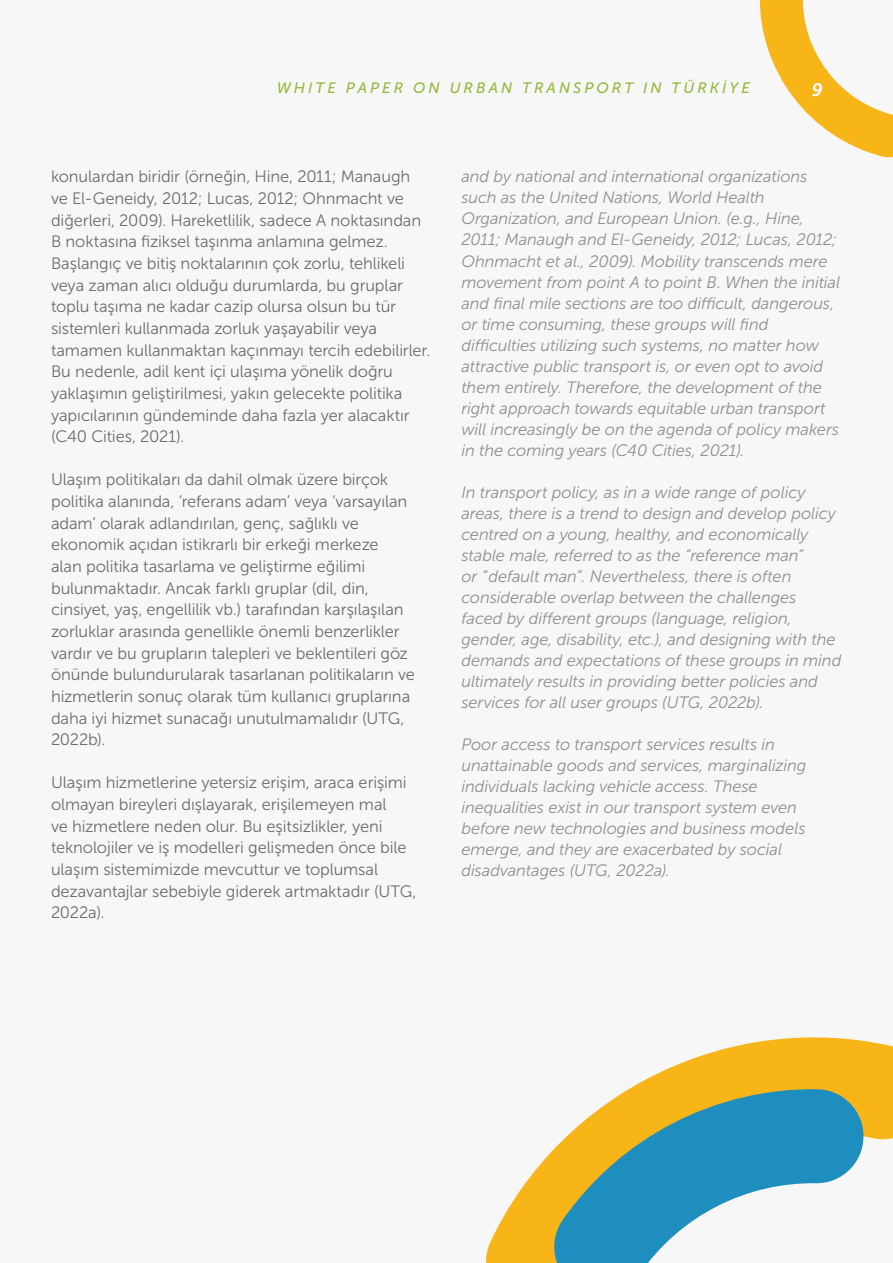
<style>
.page{position:relative;width:893px;height:1263px;background:#f7f7f8}
.page>*{position:absolute;margin:0;border:0;box-sizing:border-box;transform-origin:0 0}
.t1{font:italic 18px "Museo Sans 700";color:#fff}
.t2{font:16.5px/21.6px "Museo Sans 300";letter-spacing:-.005em;color:#6c6d70}
.t3{font:italic 16.5px/21px "Museo Sans 300";letter-spacing:-.01em;color:#6c6d70}
.t4{font:italic 15px "Museo Sans 500";letter-spacing:.2em;color:#93b93d}
</style>
<div class="page">
<svg style="left:759px;top:0;width:134px;height:158px"></svg>
<svg style="left:486px;top:1037px;width:407px;height:226px"></svg>
<svg style="left:548px;top:1088px;width:316px;height:175px;fill:#1e8ebf"></svg>
<p class="t4" style="left:277px;top:80px;width:475px">WHITE PAPER ON URBAN TRANSPORT IN TÜRKİYE</p>
<p class="t1" style="left:812px;top:79px;width:12px">9</p>
<p class="t2" style="left:51px;top:166px;width:381px">konulardan biridir (örneğin, Hine, 2011; Manaugh ve El-Geneidy, 2012; Lucas, 2012; Ohnmacht ve diğerleri, 2009). Hareketlilik, sadece A noktasından B noktasına fiziksel taşınma anlamına gelmez.<br>Başlangıç ve bitiş noktalarının çok zorlu, tehlikeli veya zaman alıcı olduğu durumlarda, bu gruplar toplu taşıma ne kadar cazip olursa olsun bu tür sistemleri kullanmada zorluk yaşayabilir veya tamamen kullanmaktan kaçınmayı tercih edebilirler.<br>Bu nedenle, adil kent içi ulaşıma yönelik doğru yaklaşımın geliştirilmesi, yakın gelecekte politika yapıcılarının gündeminde daha fazla yer alacaktır (C40 Cities, 2021).</p>
<p class="t2" style="left:51px;top:469px;width:365px">Ulaşım politikaları da dahil olmak üzere birçok politika alanında, ‘referans adam’ veya ‘varsayılan adam’ olarak adlandırılan, genç, sağlıklı ve ekonomik açıdan istikrarlı bir erkeği merkeze<br>alan politika tasarlama ve geliştirme eğilimi bulunmaktadır. Ancak farklı gruplar (dil, din, cinsiyet, yaş, engellilik vb.) tarafından karşılaşılan zorluklar arasında genellikle önemli benzerlikler vardır ve bu grupların talepleri ve beklentileri göz önünde bulundurularak tasarlanan politikaların ve hizmetlerin sonuç olarak tüm kullanıcı gruplarına daha iyi hizmet sunacağı unutulmamalıdır (UTG, 2022b).</p>
<p class="t2" style="left:51px;top:772px;width:367px">Ulaşım hizmetlerine yetersiz erişim, araca erişimi olmayan bireyleri dışlayarak, erişilemeyen mal<br>ve hizmetlere neden olur. Bu eşitsizlikler, yeni teknolojiler ve iş modelleri gelişmeden önce bile ulaşım sistemimizde mevcuttur ve toplumsal dezavantajlar sebebiyle giderek artmaktadır (UTG, 2022a).</p>
<p class="t3" style="left:461px;top:166px;width:380px">and by national and international organizations such as the United Nations, World Health Organization, and European Union. (e.g., Hine, 2011; Manaugh and El-Geneidy, 2012; Lucas, 2012; Ohnmacht et al., 2009). Mobility transcends mere movement from point A to point B. When the initial and final mile sections are too difficult, dangerous, or time consuming, these groups will find difficulties utilizing such systems, no matter how attractive public transport is, or even opt to avoid them entirely. Therefore, the development of the right approach towards equitable urban transport will increasingly be on the agenda of policy makers in the coming years (C40 Cities, 2021).</p>
<p class="t3" style="left:461px;top:482px;width:381px">In transport policy, as in a wide range of policy areas, there is a trend to design and develop policy centred on a young, healthy, and economically stable male, referred to as the “reference man”<br>or “default man”. Nevertheless, there is often considerable overlap between the challenges faced by different groups (language, religion, gender, age, disability, etc.), and designing with the demands and expectations of these groups in mind ultimately results in providing better policies and services for all user groups (UTG, 2022b).</p>
<p class="t3" style="left:461px;top:734px;width:347px">Poor access to transport services results in unattainable goods and services, marginalizing individuals lacking vehicle access. These inequalities exist in our transport system even before new technologies and business models emerge, and they are exacerbated by social disadvantages (UTG, 2022a).</p>
</div>
